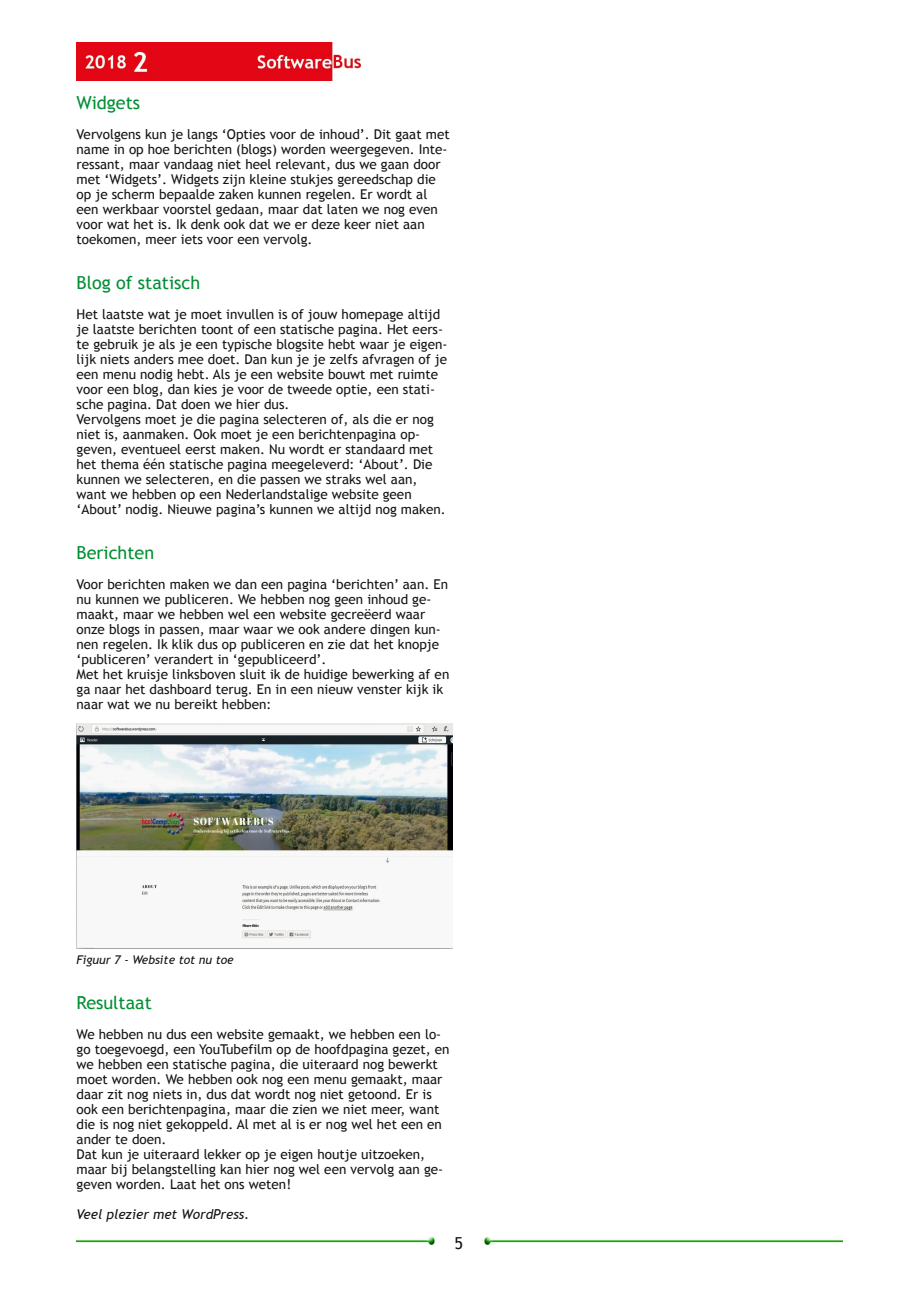
<style>
.page{position:relative;width:919px;height:1289px;background:#fff}
.page>*{position:absolute;margin:0;border:0;box-sizing:border-box;transform-origin:0 0}
.t1{font:18px "Trebuchet MS";color:#008f33}
.t2{font:16.5px "Trebuchet MS";color:#161413}
.t3{font:13.5px/15px "Trebuchet MS";color:#161413}
.t4{font:italic 13.5px "Trebuchet MS";color:#161413}
.t5{font:italic 12px "Trebuchet MS";color:#161413}
</style>
<div class="page">
<img style="left:77px;top:43px;width:283px;height:38px">
<img style="left:77px;top:1237px;width:358px;height:7px">
<img style="left:484px;top:1237px;width:358px;height:7px">
<img style="left:77px;top:724px;width:376px;height:224px">
<h1 class="t1" style="left:77px;top:92px;width:65px">Widgets</h1>
<p class="t3" style="left:77px;top:126px;width:374px">Vervolgens kun je langs ‘Opties voor de inhoud’. Dit gaat met name in op hoe berichten (blogs) worden weergegeven. Inte‐ ressant, maar vandaag niet heel relevant, dus we gaan door met ‘Widgets’. Widgets zijn kleine stukjes gereedschap die op je scherm bepaalde zaken kunnen regelen. Er wordt al een werkbaar voorstel gedaan, maar dat laten we nog even voor wat het is. Ik denk ook dat we er deze keer niet aan toekomen, meer iets voor een vervolg.</p>
<h1 class="t1" style="left:77px;top:272px;width:125px">Blog of statisch</h1>
<p class="t3" style="left:77px;top:306px;width:372px">Het laatste wat je moet invullen is of jouw homepage altijd je laatste berichten toont of een statische pagina. Het eers‐ te gebruik je als je een typische blogsite hebt waar je eigen‐ lijk niets anders mee doet. Dan kun je je zelfs afvragen of je een menu nodig hebt. Als je een website bouwt met ruimte voor een blog, dan kies je voor de tweede optie, een stati‐ sche pagina. Dat doen we hier dus.<br>Vervolgens moet je die pagina selecteren of, als die er nog niet is, aanmaken. Ook moet je een berichtenpagina op‐ geven, eventueel eerst maken. Nu wordt er standaard met het thema één statische pagina meegeleverd: ‘About’. Die kunnen we selecteren, en die passen we straks wel aan, want we hebben op een Nederlandstalige website geen ‘About’ nodig. Nieuwe pagina’s kunnen we altijd nog maken.</p>
<h1 class="t1" style="left:77px;top:542px;width:79px">Berichten</h1>
<p class="t3" style="left:77px;top:576px;width:374px">Voor berichten maken we dan een pagina ‘berichten’ aan. En nu kunnen we publiceren. We hebben nog geen inhoud ge‐ maakt, maar we hebben wel een website gecreëerd waar onze blogs in passen, maar waar we ook andere dingen kun‐ nen regelen. Ik klik dus op publiceren en zie dat het knopje ‘publiceren’ verandert in ‘gepubliceerd’.<br>Met het kruisje linksboven sluit ik de huidige bewerking af en ga naar het dashboard terug. En in een nieuw venster kijk ik naar wat we nu bereikt hebben:</p>
<p class="t5" style="left:77px;top:952px;width:159px">Figuur 7 ‐ Website tot nu toe</p>
<h1 class="t1" style="left:77px;top:992px;width:77px">Resultaat</h1>
<p class="t3" style="left:77px;top:1026px;width:374px">We hebben nu dus een website gemaakt, we hebben een lo‐ go toegevoegd, een YouTubefilm op de hoofdpagina gezet, en we hebben een statische pagina, die uiteraard nog bewerkt moet worden. We hebben ook nog een menu gemaakt, maar daar zit nog niets in, dus dat wordt nog niet getoond. Er is ook een berichtenpagina, maar die zien we niet meer, want die is nog niet gekoppeld. Al met al is er nog wel het een en ander te doen.<br>Dat kun je uiteraard lekker op je eigen houtje uitzoeken, maar bij belangstelling kan hier nog wel een vervolg aan ge‐ geven worden. Laat het ons weten!</p>
<p class="t4" style="left:77px;top:1206px;width:174px">Veel plezier met WordPress.</p>
<p class="t2" style="left:454px;top:1233px;width:10px">5</p>
</div>
